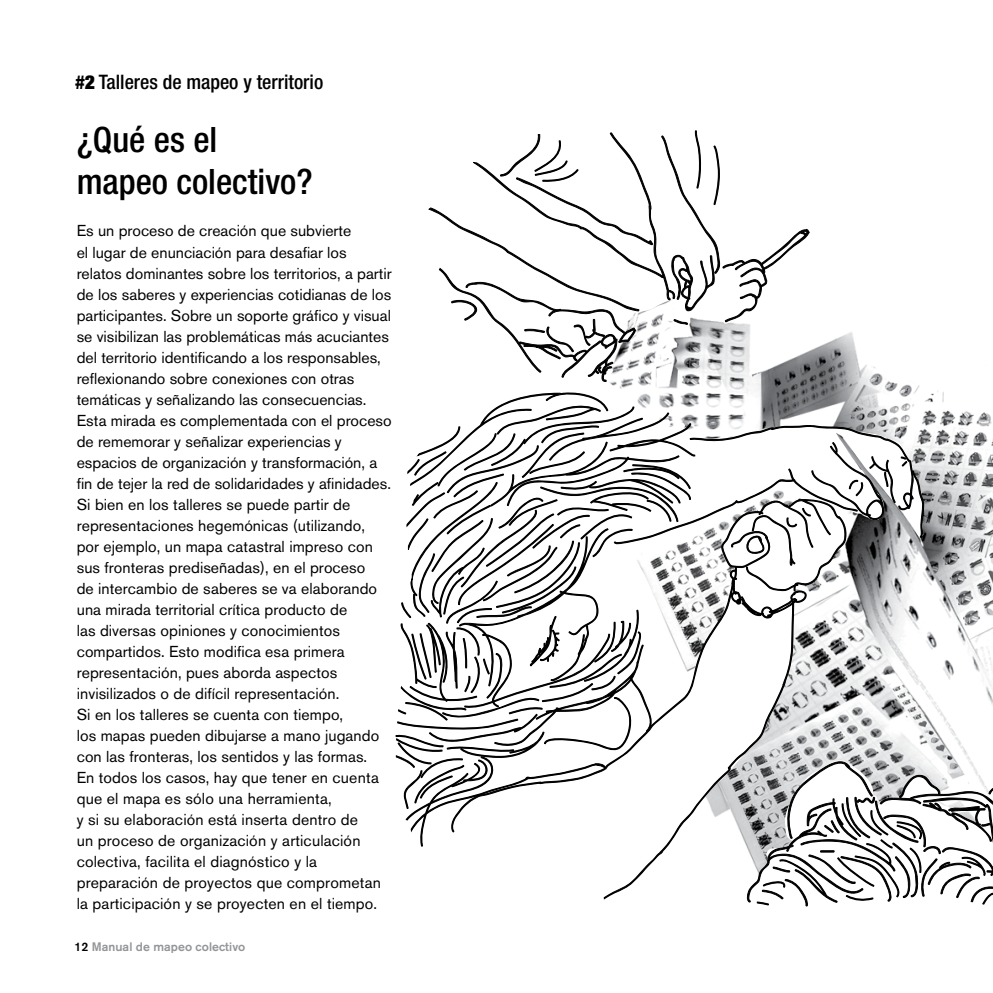
<style>
.page{position:relative;width:993px;height:993px;background:#fff}
.page>*{position:absolute;margin:0;border:0;box-sizing:border-box;transform-origin:0 0}
.t1{font:500 condensed 35px/42px "Helvetica Neue";color:#000}
.t2{font:500 condensed 19.95px "Helvetica Neue";color:#000}
.t3{font:15.75px/21px "Akzidenz Grotesk BE";letter-spacing:.005em;color:#000}
.t4{font:500 12.25px "Akzidenz Grotesk BE";letter-spacing:.005em;color:#939598}
.s1{font-weight:700;font-size:19.25px}
.s2{font-weight:900;font-stretch:expanded;font-size:19.25px}
.s3{color:#000}
</style>
<div class="page">
<svg style="left:395px;top:130px;width:597px;height:777px"></svg>
<p class="t2" style="left:75px;top:70px;width:249px"><span class="s1">#</span><span class="s2">2</span> Talleres de mapeo y territorio</p>
<h1 class="t1" style="left:77px;top:118px;width:237px">¿Qué es el mapeo colectivo?</h1>
<p class="t3" style="left:77px;top:220px;width:316px">Es un proceso de creación que subvierte<br>el lugar de enunciación para desafiar los relatos dominantes sobre los territorios, a partir de los saberes y experiencias cotidianas de los participantes. Sobre un soporte gráfico y visual se visibilizan las problemáticas más acuciantes del territorio identificando a los responsables, reflexionando sobre conexiones con otras temáticas y señalizando las consecuencias.<br>Esta mirada es complementada con el proceso de rememorar y señalizar experiencias y espacios de organización y transformación, a fin de tejer la red de solidaridades y afinidades.<br>Si bien en los talleres se puede partir de representaciones hegemónicas (utilizando,<br>por ejemplo, un mapa catastral impreso con sus fronteras prediseñadas), en el proceso<br>de intercambio de saberes se va elaborando una mirada territorial crítica producto de<br>las diversas opiniones y conocimientos compartidos. Esto modifica esa primera representación, pues aborda aspectos invisilizados o de difícil representación.<br>Si en los talleres se cuenta con tiempo,<br>los mapas pueden dibujarse a mano jugando con las fronteras, los sentidos y las formas.<br>En todos los casos, hay que tener en cuenta que el mapa es sólo una herramienta,<br>y si su elaboración está inserta dentro de<br>un proceso de organización y articulación colectiva, facilita el diagnóstico y la preparación de proyectos que comprometan la participación y se proyecten en el tiempo.</p>
<p class="t4" style="left:74px;top:938px;width:172px"><span class="s3">12</span> Manual de mapeo colectivo</p>
</div>
